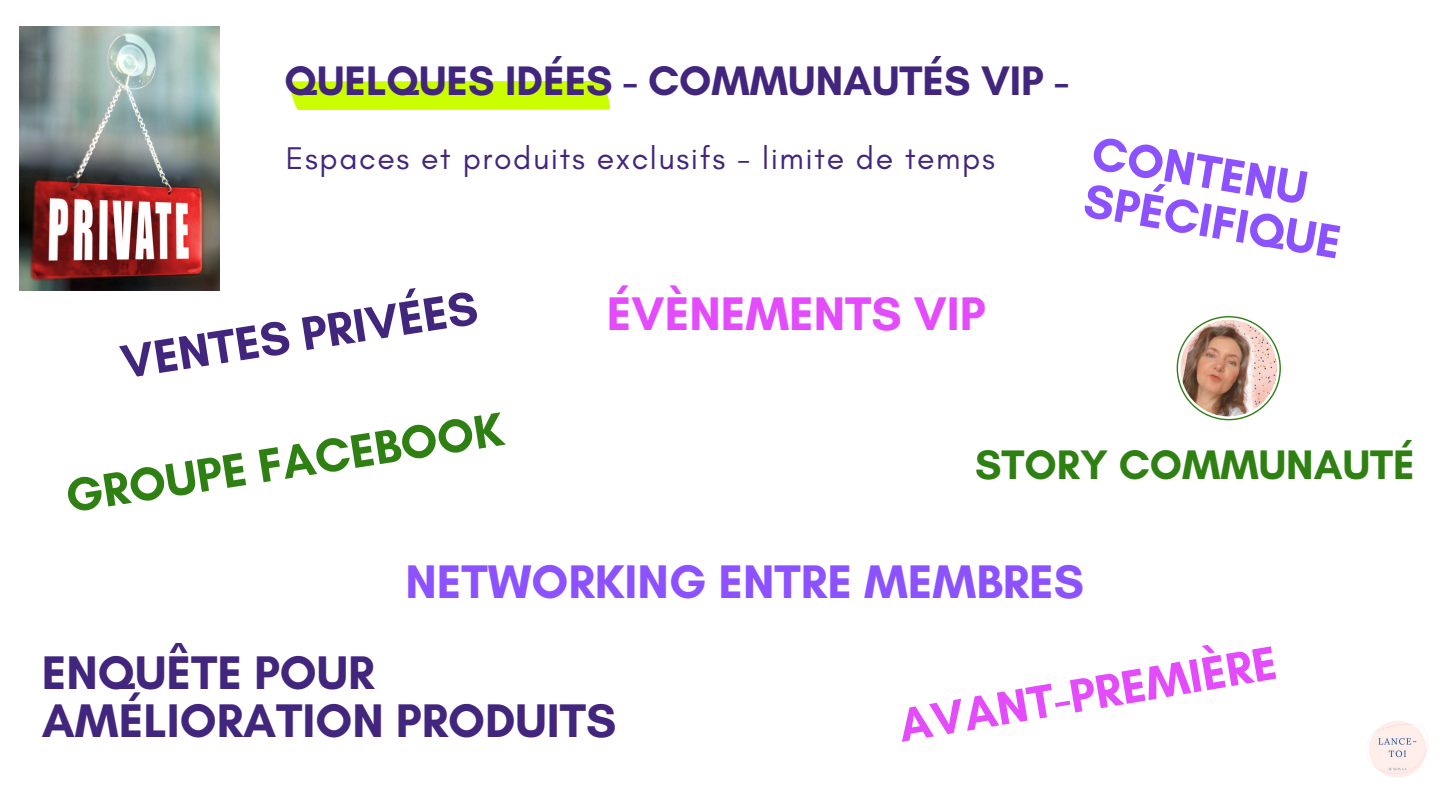
<style>
.page{position:relative;width:1440px;height:810px;background:#fff}
.page>*{position:absolute;margin:0;border:0;box-sizing:border-box;transform-origin:0 0}
.t1{font:700 48px/48px "Glacial Indifference";color:#42257d}
.t2{font:700 48px/47.8px "Glacial Indifference";color:#8c52ff}
.t3{font:700 48px "Glacial Indifference";color:#e34bfc}
.t4{font:700 48px "Glacial Indifference";color:#2f8012}
.t5{font:700 42px "Glacial Indifference";color:#42257d}
.t6{font:700 42px "Glacial Indifference";color:#2f8012}
.t7{font:32px "Glacial Indifference";letter-spacing:.05em;color:#42257d}
</style>
<div class="page">
<img style="left:19px;top:26px;width:200px;height:264px">
<img style="left:1367px;top:721px;width:60px;height:57px">
<svg style="left:1177px;top:316px;width:104px;height:104px"></svg>
<svg style="left:1178px;top:317px;width:102px;height:102px"></svg>
<img style="left:1181px;top:320px;width:96px;height:96px;border-radius:50%">
<svg style="left:290px;top:81px;width:320px;height:29px"></svg>
<h2 class="t5" style="left:285px;top:55px;width:786px">QUELQUES IDÉES - COMMUNAUTÉS VIP -</h2>
<p class="t7" style="left:286px;top:139px;width:711px">Espaces et produits exclusifs - limite de temps</p>
<h1 class="t1" style="left:117px;top:339px;width:362px;rotate:-9deg">VENTES PRIVÉES</h1>
<h1 class="t3" style="left:607px;top:285px;width:380px">ÉVÈNEMENTS VIP</h1>
<p class="t2" style="left:1097px;top:128px;width:262px;rotate:10deg">CONTENU<br>SPÉCIFIQUE</p>
<h1 class="t4" style="left:61px;top:468px;width:444px;rotate:-9deg">GROUPE FACEBOOK</h1>
<h2 class="t6" style="left:975px;top:439px;width:441px">STORY COMMUNAUTÉ</h2>
<h1 class="t2" style="left:405px;top:557px;width:680px">NETWORKING ENTRE MEMBRES</h1>
<p class="t1" style="left:42px;top:648px;width:576px">ENQUÊTE POUR<br>AMÉLIORATION PRODUITS</p>
<h1 class="t3" style="left:894px;top:698px;width:384px;rotate:-10deg">AVANT-PREMIÈRE</h1>
</div>
